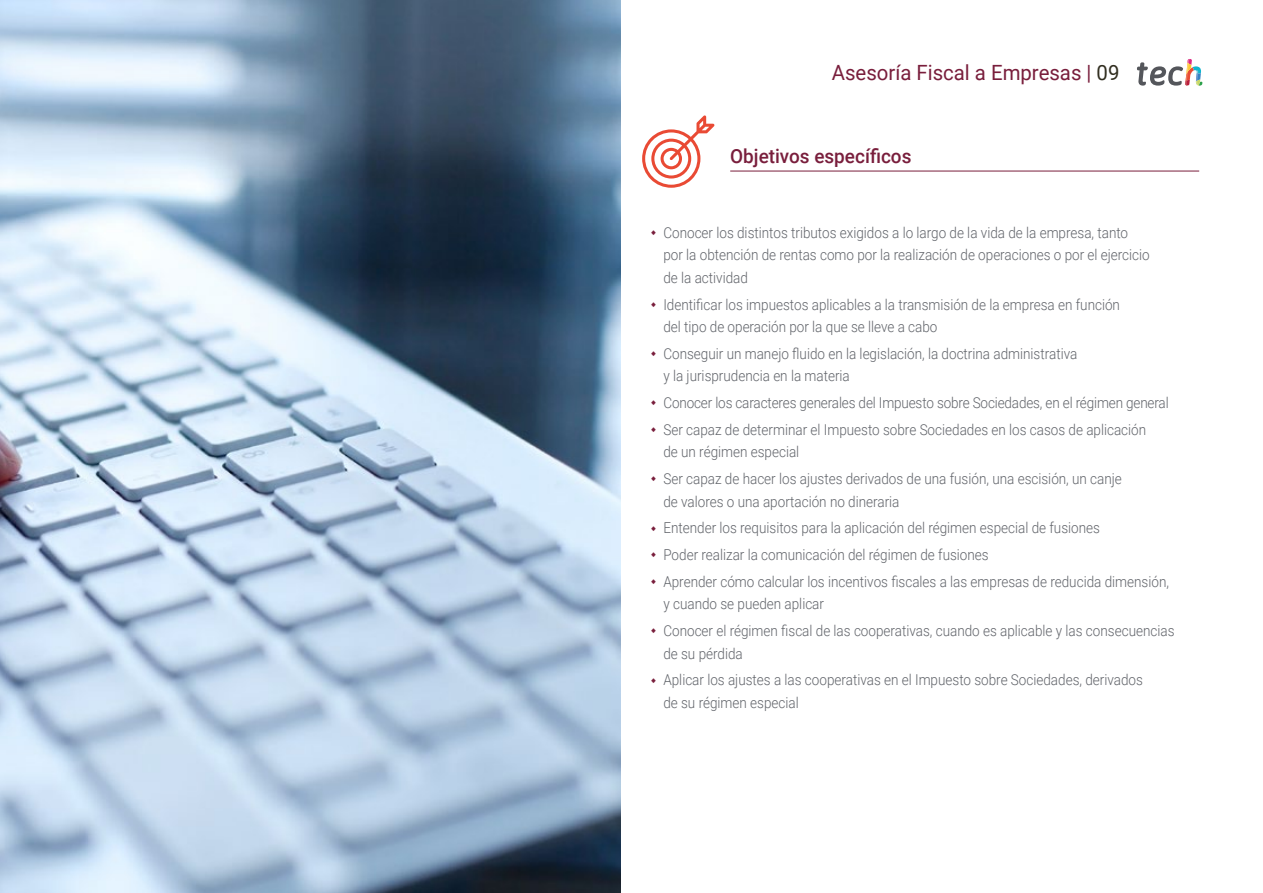
<style>
.page{position:relative;width:1263px;height:893px;background:#fff}
.page>*{position:absolute;margin:0;border:0;box-sizing:border-box;transform-origin:0 0}
.t1{font:21px "Roboto";color:#791e3c}
.t2{font:500 19.5px "Roboto";color:#791e3c}
.t3{font:300 15px/26.7px "Roboto";color:#61646a;scale:.9 1}
.s1{color:#312e20}
</style>
<div class="page">
<img style="left:0;top:0;width:621px;height:893px">
<hr style="left:730px;top:171px;width:469px;height:1px;background:#791e3c">
<svg style="left:642px;top:115px;width:72px;height:73px"></svg>
<svg style="left:1137px;top:59px;width:65px;height:27px"></svg>
<h1 class="t1" style="left:832px;top:57px;width:289px">Asesoría Fiscal a Empresas | <span class="s1">09</span></h1>
<h2 class="t2" style="left:730px;top:142px;width:183px">Objetivos específicos</h2>
<p class="t3" style="left:663px;top:221px;width:542px;line-height:22.5px">Conocer los distintos tributos exigidos a lo largo de la vida de la empresa, tanto por la obtención de rentas como por la realización de operaciones o por el ejercicio de la actividad</p>
<p class="t3" style="left:663px;top:292px;width:509px;line-height:22.5px">Identificar los impuestos aplicables a la transmisión de la empresa en función del tipo de operación por la que se lleve a cabo</p>
<p class="t3" style="left:663px;top:342px;width:461px;line-height:22.5px">Conseguir un manejo fluido en la legislación, la doctrina administrativa y la jurisprudencia en la materia</p>
<p class="t3" style="left:663px;top:389px;width:563px">Conocer los caracteres generales del Impuesto sobre Sociedades, en el régimen general<br>Ser capaz de determinar el Impuesto sobre Sociedades en los casos de aplicación</p>
<p class="t3" style="left:663px;top:438px;width:511px">de un régimen especial<br>Ser capaz de hacer los ajustes derivados de una fusión, una escisión, un canje</p>
<p class="t3" style="left:663px;top:487px;width:563px">de valores o una aportación no dineraria<br>Entender los requisitos para la aplicación del régimen especial de fusiones<br>Poder realizar la comunicación del régimen de fusiones<br>Aprender cómo calcular los incentivos fiscales a las empresas de reducida dimensión,</p>
<p class="t3" style="left:663px;top:590px;width:569px">y cuando se pueden aplicar<br>Conocer el régimen fiscal de las cooperativas, cuando es aplicable y las consecuencias</p>
<p class="t3" style="left:663px;top:639px;width:534px">de su pérdida<br>Aplicar los ajustes a las cooperativas en el Impuesto sobre Sociedades, derivados</p>
<p class="t3" style="left:663px;top:689px;width:152px">de su régimen especial</p>
</div>
